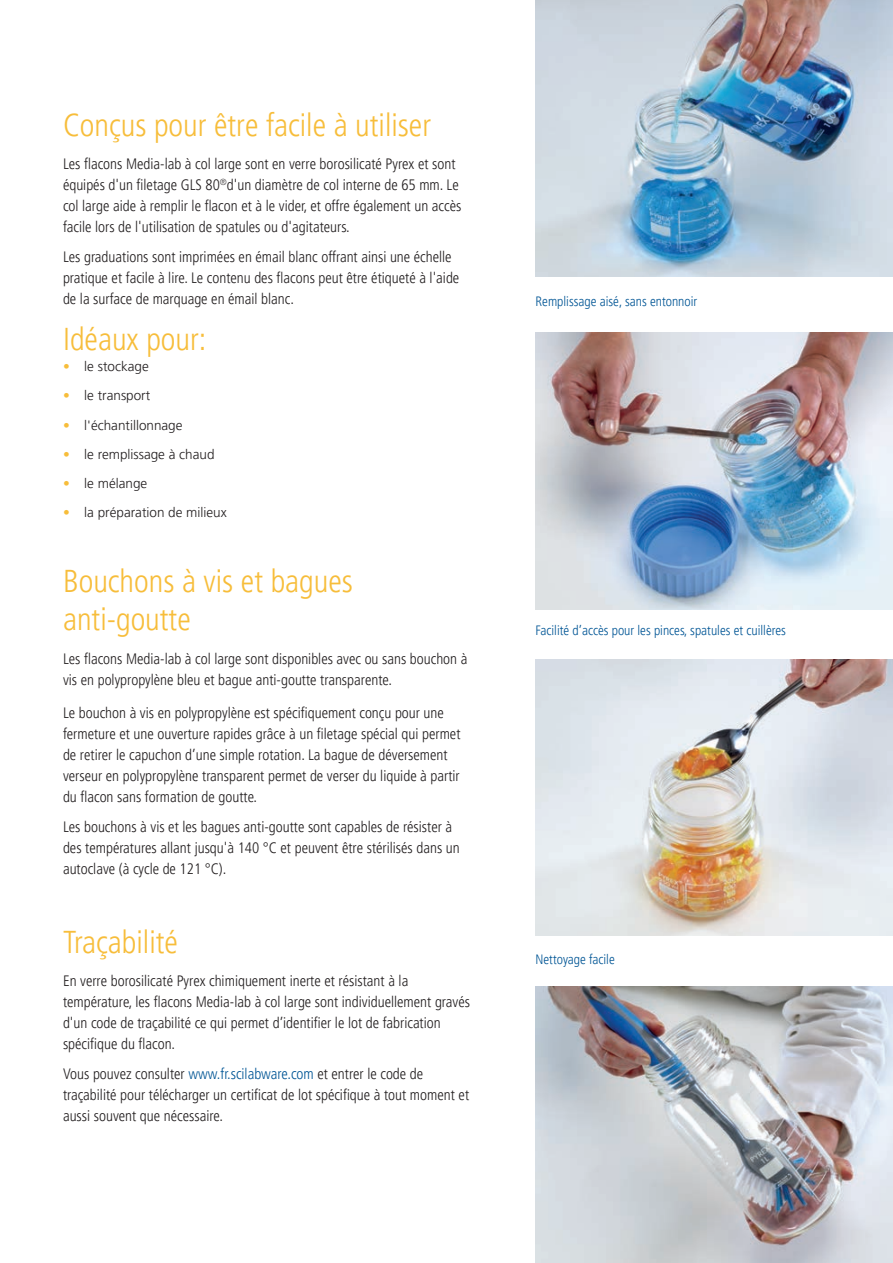
<style>
.page{position:relative;width:893px;height:1263px;background:#fff}
.page>*{position:absolute;margin:0;border:0;box-sizing:border-box;transform-origin:0 0}
.t1{font:300 condensed 31.5px/37.8px "Frutiger";color:#f7bd3a}
.t2{font:300 condensed 15px/21px "Frutiger";color:#231f20}
.t3{font:300 13.5px "Frutiger";color:#231f20}
.t4{font:300 condensed 13.5px "Frutiger";color:#005595}
.s1{color:#f7bd3a}
.s2{color:#005595}
</style>
<div class="page">
<img style="left:535px;top:0;width:358px;height:276px">
<img style="left:535px;top:333px;width:358px;height:276px">
<img style="left:535px;top:659px;width:358px;height:276px">
<img style="left:535px;top:986px;width:358px;height:277px">
<h1 class="t1" style="left:63px;top:106px;width:370px">Conçus pour être facile à utiliser</h1>
<p class="t2" style="left:63px;top:154px;width:400px">Les flacons Media-lab à col large sont en verre borosilicaté Pyrex et sont équipés d'un filetage GLS 80<sup>®</sup>d'un diamètre de col interne de 65 mm. Le col large aide à remplir le flacon et à le vider, et offre également un accès facile lors de l'utilisation de spatules ou d'agitateurs.</p>
<p class="t2" style="left:63px;top:246px;width:398px">Les graduations sont imprimées en émail blanc offrant ainsi une échelle pratique et facile à lire. Le contenu des flacons peut être étiqueté à l'aide de la surface de marquage en émail blanc.</p>
<h1 class="t1" style="left:63px;top:321px;width:145px">Idéaux pour:</h1>
<p class="t3" style="left:63px;top:359px;width:87px"><span class="s1">•</span> le stockage</p>
<p class="t3" style="left:63px;top:388px;width:89px"><span class="s1">•</span> le transport</p>
<p class="t3" style="left:63px;top:417px;width:121px"><span class="s1">•</span> l'échantillonnage</p>
<p class="t3" style="left:63px;top:446px;width:153px"><span class="s1">•</span> le remplissage à chaud</p>
<p class="t3" style="left:63px;top:476px;width:86px"><span class="s1">•</span> le mélange</p>
<p class="t3" style="left:63px;top:505px;width:165px"><span class="s1">•</span> la préparation de milieux</p>
<h1 class="t1" style="left:63px;top:563px;width:291px">Bouchons à vis et bagues anti-goutte</h1>
<p class="t2" style="left:63px;top:648px;width:406px">Les flacons Media-lab à col large sont disponibles avec ou sans bouchon à vis en polypropylène bleu et bague anti-goutte transparente.</p>
<p class="t2" style="left:63px;top:703px;width:399px">Le bouchon à vis en polypropylène est spécifiquement conçu pour une fermeture et une ouverture rapides grâce à un filetage spécial qui permet de retirer le capuchon d’une simple rotation. La bague de déversement verseur en polypropylène transparent permet de verser du liquide à partir du flacon sans formation de goutte.</p>
<p class="t2" style="left:63px;top:816px;width:398px">Les bouchons à vis et les bagues anti-goutte sont capables de résister à des températures allant jusqu'à 140 °C et peuvent être stérilisés dans un autoclave (à cycle de 121 °C).</p>
<h1 class="t1" style="left:63px;top:923px;width:116px">Traçabilité</h1>
<p class="t2" style="left:63px;top:971px;width:408px">En verre borosilicaté Pyrex chimiquement inerte et résistant à la température, les flacons Media-lab à col large sont individuellement gravés d'un code de traçabilité ce qui permet d’identifier le lot de fabrication spécifique du flacon.</p>
<p class="t2" style="left:63px;top:1063px;width:408px">Vous pouvez consulter <span class="s2">www.fr.scilabware.com</span> et entrer le code de traçabilité pour télécharger un certificat de lot spécifique à tout moment et aussi souvent que nécessaire.</p>
<p class="t4" style="left:535px;top:293px;width:163px">Remplissage aisé, sans entonnoir</p>
<p class="t4" style="left:535px;top:623px;width:252px">Facilité d’accès pour les pinces, spatules et cuillères</p>
<p class="t4" style="left:535px;top:951px;width:81px">Nettoyage facile</p>
</div>
